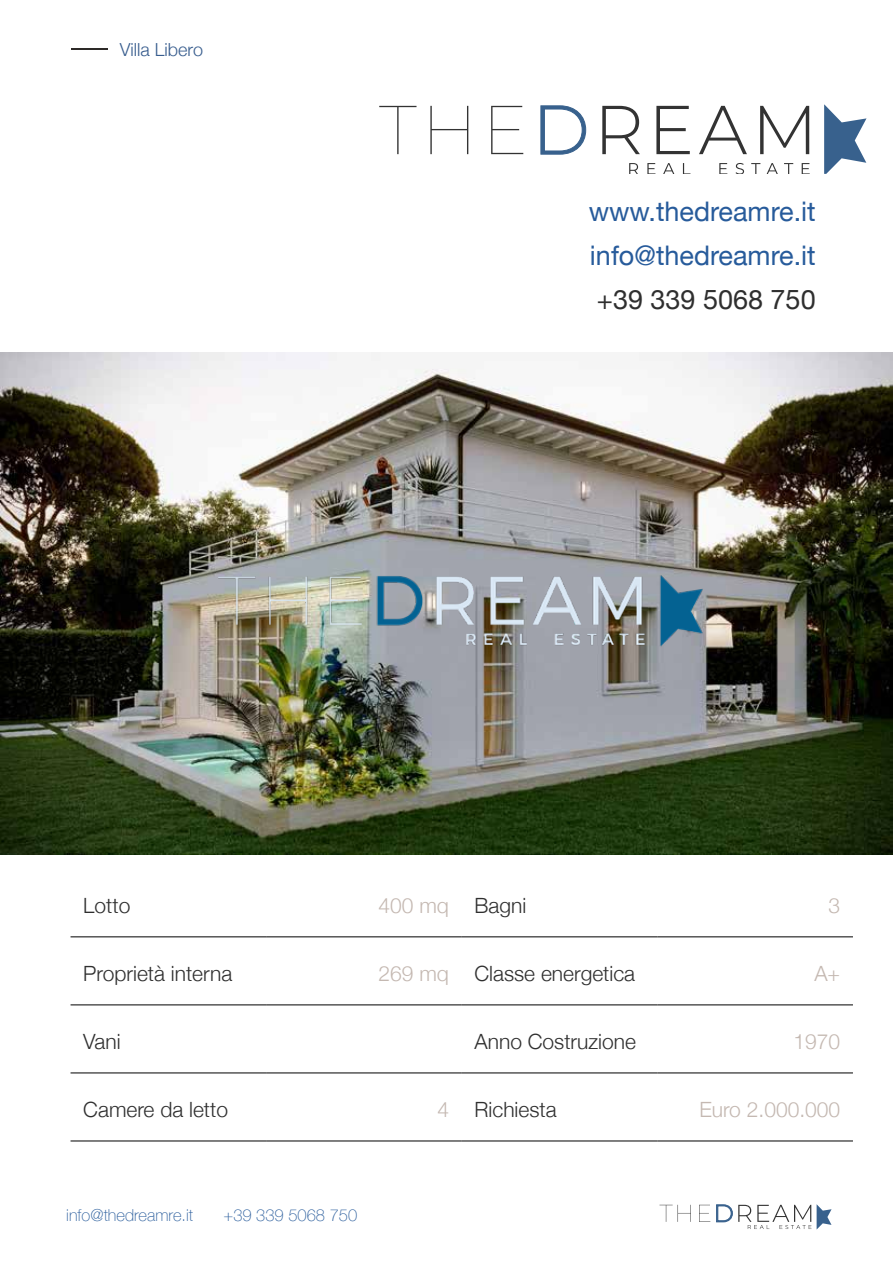
<style>
.page{position:relative;width:893px;height:1263px;background:#fff}
.page>*{position:absolute;margin:0;border:0;box-sizing:border-box;transform-origin:0 0}
.t1{font:27px/43.7px "Helvetica Neue";color:#275b9b}
.t2{font:27px "Helvetica Neue";color:#2f2f2f}
.t3{font:300 21px "Helvetica Neue";color:#2f2f2f}
.t4{font:300 21px "Helvetica Neue";color:#c4b8b1}
.t5{font:300 18px "Helvetica Neue";color:#385d8e}
.t6{font:100 16.5px "Helvetica Neue";color:#275b9b}
.s1{color:#2f2f2f}
.s2{color:#c4b8b1}
</style>
<div class="page">
<hr style="left:71px;top:936px;width:195px;height:1px;background:#000">
<hr style="left:266px;top:936px;width:196px;height:1px;background:#000">
<hr style="left:462px;top:936px;width:195px;height:1px;background:#000">
<hr style="left:657px;top:936px;width:196px;height:1px;background:#000">
<hr style="left:71px;top:1005px;width:195px;height:1px;background:#000">
<hr style="left:266px;top:1005px;width:196px;height:1px;background:#000">
<hr style="left:462px;top:1005px;width:195px;height:1px;background:#000">
<hr style="left:657px;top:1005px;width:196px;height:1px;background:#000">
<hr style="left:71px;top:1073px;width:195px;height:1px;background:#000">
<hr style="left:266px;top:1073px;width:196px;height:1px;background:#000">
<hr style="left:462px;top:1073px;width:195px;height:1px;background:#000">
<hr style="left:657px;top:1073px;width:196px;height:1px;background:#000">
<hr style="left:71px;top:1141px;width:195px;height:1px;background:#000">
<hr style="left:266px;top:1141px;width:196px;height:1px;background:#000">
<hr style="left:462px;top:1141px;width:195px;height:1px;background:#000">
<hr style="left:657px;top:1141px;width:196px;height:1px;background:#000">
<svg style="left:824px;top:104px;width:42px;height:70px"></svg>
<svg style="left:379px;top:106px;width:37px;height:48px"></svg>
<svg style="left:430px;top:106px;width:38px;height:48px"></svg>
<svg style="left:491px;top:106px;width:32px;height:48px"></svg>
<svg style="left:540px;top:105px;width:46px;height:50px"></svg>
<svg style="left:602px;top:106px;width:38px;height:48px"></svg>
<svg style="left:656px;top:106px;width:34px;height:48px"></svg>
<svg style="left:699px;top:106px;width:48px;height:48px"></svg>
<svg style="left:760px;top:106px;width:49px;height:48px"></svg>
<svg style="left:629px;top:163px;width:9px;height:11px"></svg>
<svg style="left:647px;top:163px;width:8px;height:11px"></svg>
<svg style="left:663px;top:163px;width:11px;height:11px"></svg>
<svg style="left:683px;top:163px;width:7px;height:11px"></svg>
<svg style="left:719px;top:163px;width:8px;height:11px"></svg>
<svg style="left:736px;top:163px;width:8px;height:11px"></svg>
<svg style="left:751px;top:163px;width:9px;height:11px"></svg>
<svg style="left:766px;top:163px;width:12px;height:11px"></svg>
<svg style="left:784px;top:163px;width:9px;height:11px"></svg>
<svg style="left:802px;top:163px;width:8px;height:11px"></svg>
<img style="left:0;top:353px;width:893px;height:502px">
<img style="left:218px;top:576px;width:487px;height:82px">
<hr style="left:71px;top:48px;width:37px;height:2px;background:#2d2a28">
<svg style="left:817px;top:1204px;width:15px;height:25px"></svg>
<svg style="left:659px;top:1205px;width:32px;height:17px"></svg>
<svg style="left:699px;top:1205px;width:11px;height:17px"></svg>
<svg style="left:716px;top:1204px;width:95px;height:25px"></svg>
<p class="t5" style="left:120px;top:35px;width:85px">Villa Libero</p>
<p class="t1" style="left:589px;top:191px;width:228px">www.thedreamre.it info@thedreamre.it</p>
<p class="t2" style="left:597px;top:280px;width:220px">+39 339 5068 750</p>
<p class="t3" style="left:83px;top:888px;width:49px">Lotto</p>
<p class="t4" style="left:379px;top:888px;width:149px">400 mq <span class="s1">Bagni</span></p>
<p class="t4" style="left:828px;top:888px;width:13px">3</p>
<p class="t3" style="left:83px;top:956px;width:150px">Proprietà interna</p>
<p class="t3" style="left:379px;top:956px;width:258px"><span class="s2">269 mq</span> Classe energetica</p>
<p class="t4" style="left:814px;top:956px;width:27px">A+</p>
<p class="t3" style="left:83px;top:1025px;width:39px">Vani</p>
<p class="t3" style="left:475px;top:1025px;width:163px">Anno Costruzione</p>
<p class="t4" style="left:793px;top:1025px;width:48px">1970</p>
<p class="t3" style="left:83px;top:1093px;width:146px">Camere da letto</p>
<p class="t3" style="left:437px;top:1093px;width:121px"><span class="s2">4</span> Richiesta</p>
<p class="t4" style="left:699px;top:1093px;width:142px">Euro 2.000.000</p>
<p class="t6" style="left:66px;top:1202px;width:128px">info@thedreamre.it</p>
<p class="t6" style="left:223px;top:1202px;width:135px">+39 339 5068 750</p>
</div>
